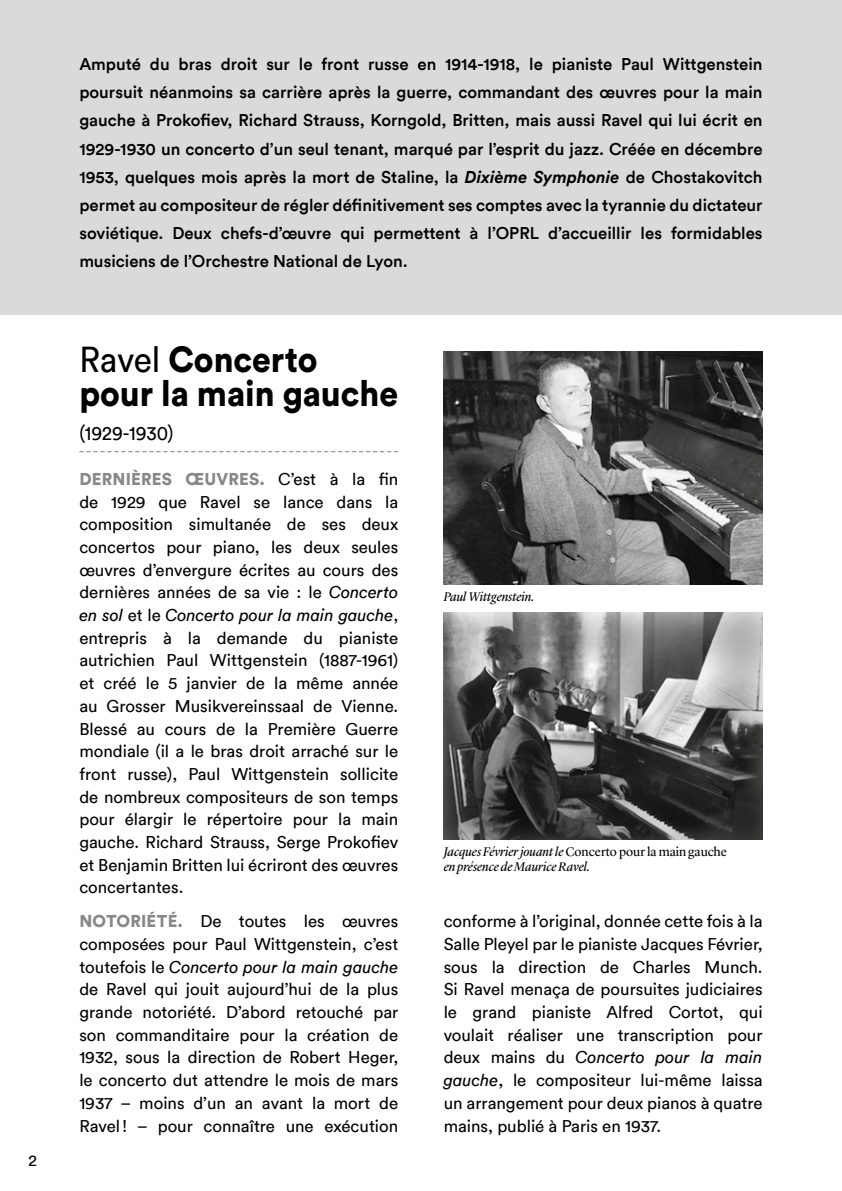
<style>
.page{position:relative;width:842px;height:1191px;background:#fff}
.page>*{position:absolute;margin:0;border:0;box-sizing:border-box;transform-origin:0 0}
.t1{font:900 36px/34px "Circular Std";color:#000;scale:.93 1}
.t2{font:20px "Circular";color:#000;scale:.93 1}
.t3{font:17px/22.6px "Circular";color:#000;text-align:justify}
.t4{font:500 17px/28px "Circular";color:#000;text-align:justify}
.t5{font:900 17px "Circular Std";letter-spacing:.01em;color:#878787}
.t6{font:16px "Circular";color:#000}
.t7{font:italic 13px/14.2px "Lyon Display";color:#000}
.s1{font-family:"Circular Std";font-weight:700;font-style:italic}
.s2{font-family:"Circular";font-weight:400}
.s3{font-family:"Circular";font-weight:400;color:#000}
.s4{font-style:italic}
.s5{font-family:"Circular Std";font-weight:900;color:#878787}
.s6{font-style:normal}
</style>
<div class="page">
<div style="left:0;top:0;width:842px;height:315px;background:#dadada"></div>
<svg style="left:79px;top:451px;width:319px;height:1px"></svg>
<img style="left:444px;top:352px;width:319px;height:232px">
<img style="left:444px;top:612px;width:319px;height:227px">
<p class="t6" style="left:28px;top:1149px;width:10px">2</p>
<p class="t4" style="left:79px;top:50px;width:685px">Amputé du bras droit sur le front russe en 1914-1918, le pianiste Paul Wittgenstein poursuit néanmoins sa carrière après la guerre, commandant des œuvres pour la main gauche à Prokofiev, Richard Strauss, Korngold, Britten, mais aussi Ravel qui lui écrit en 1929-1930 un concerto d’un seul tenant, marqué par l’esprit du jazz. Créée en décembre 1953, quelques mois après la mort de Staline, la <span class="s1">Dixième Symphonie</span> de Chostakovitch permet au compositeur de régler définitivement ses comptes avec la tyrannie du dictateur soviétique. Deux chefs-d’œuvre qui permettent à l’OPRL d’accueillir les formidables musiciens de l’Orchestre National de Lyon.</p>
<h1 class="t1" style="left:79px;top:341px;width:344px"><span class="s2">Ravel</span> Concerto pour la main gauche</h1>
<p class="t2" style="left:79px;top:419px;width:103px">(1929-1930)</p>
<p class="t5" style="left:79px;top:467px;width:320px">DERNIÈRES ŒUVRES. <span class="s3">C’est à la fin</span></p>
<p class="t3" style="left:79px;top:489px;width:320px">de 1929 que Ravel se lance dans la composition simultanée de ses deux concertos pour piano, les deux seules œuvres d’envergure écrites au cours des dernières années de sa vie : le <span class="s4">Concerto en sol</span> et le <span class="s4">Concerto pour la main gauche</span>, entrepris à la demande du pianiste autrichien Paul Wittgenstein (1887-1961) et créé le 5 janvier de la même année au Grosser Musikvereinssaal de Vienne.<br>Blessé au cours de la Première Guerre mondiale (il a le bras droit arraché sur le front russe), Paul Wittgenstein sollicite de nombreux compositeurs de son temps pour élargir le répertoire pour la main gauche. Richard Strauss, Serge Prokofiev et Benjamin Britten lui écriront des œuvres concertantes.</p>
<p class="t3" style="left:79px;top:909px;width:320px"><span class="s5">NOTORIÉTÉ.</span> De toutes les œuvres composées pour Paul Wittgenstein, c’est toutefois le <span class="s4">Concerto pour la main gauche </span>de Ravel qui jouit aujourd’hui de la plus grande notoriété. D’abord retouché par son commanditaire pour la création de 1932, sous la direction de Robert Heger, le concerto dut attendre le mois de mars 1937 – moins d’un an avant la mort de Ravel! – pour connaître une exécution</p>
<p class="t3" style="left:444px;top:909px;width:320px">conforme à l’original, donnée cette fois à la Salle Pleyel par le pianiste Jacques Février, sous la direction de Charles Munch.<br>Si Ravel menaça de poursuites judiciaires le grand pianiste Alfred Cortot, qui voulait réaliser une transcription pour deux mains du <span class="s4">Concerto pour la main gauche</span>, le compositeur lui-même laissa un arrangement pour deux pianos à quatre mains, publié à Paris en 1937.</p>
<p class="t7" style="left:444px;top:589px;width:92px">Paul Wittgenstein.</p>
<p class="t7" style="left:444px;top:844px;width:285px">Jacques Février jouant le <span class="s6">Concerto pour la main gauche </span>en présence de Maurice Ravel.</p>
</div>
